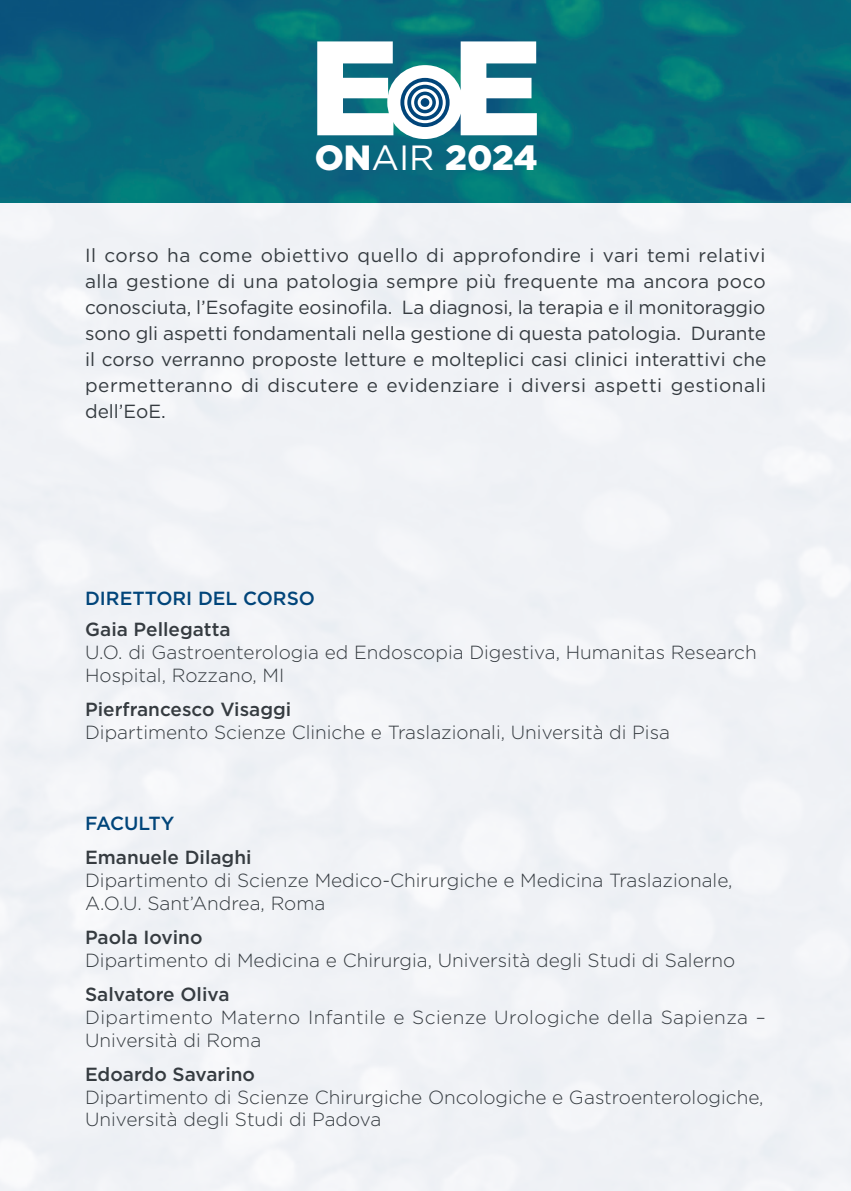
<style>
.page{position:relative;width:851px;height:1191px;background:#fff}
.page>*{position:absolute;margin:0;border:0;box-sizing:border-box;transform-origin:0 0}
.t1{font:900 134px "Gotham";color:#fff}
.t2{font:500 134px "Gotham";color:#fff}
.t3{font:900 35px "Gotham";letter-spacing:-.005em;color:#fff}
.t4{font:19px/26px "Gotham";letter-spacing:.03em;color:#353b40;text-align:justify}
.t5{font:300 19px/22.8px "Gotham";color:#353b40}
.t6{font:500 19px "Gotham";color:#353b40}
.t7{font:300 19px/22.8px "Gotham";letter-spacing:.02em;color:#353b40}
.t8{font:500 19px "Gotham";color:#01457a}
.t9{font:500 19px "Gotham";letter-spacing:-.02em;color:#01457a}
.s1{font-weight:400}
</style>
<div class="page">
<img style="left:0;top:0;width:850px;height:203px">
<svg style="left:399px;top:77px;width:51px;height:51px"></svg>
<div style="left:398px;top:76px;width:54px;height:53px;border:2px solid #fff;border-radius:50%"></div>
<svg style="left:406px;top:83px;width:38px;height:39px"></svg>
<div style="left:404px;top:82px;width:41px;height:41px;border:3px solid #fff;border-radius:50%"></div>
<svg style="left:412px;top:90px;width:25px;height:25px"></svg>
<div style="left:411px;top:89px;width:28px;height:27px;border:3px solid #fff;border-radius:50%"></div>
<svg style="left:419px;top:97px;width:12px;height:11px"></svg>
<div style="left:417px;top:95px;width:15px;height:15px;border:3px solid #fff;border-radius:50%"></div>
<h1 class="t1" style="left:309px;top:-4px;width:234px">E E</h1>
<h2 class="t3" style="left:315px;top:133px;width:224px">ON<span class="s1">AIR</span> 2024</h2>
<h1 class="t2" style="left:381px;top:2px;width:90px">o</h1>
<p class="t4" style="left:85px;top:242px;width:682px">Il corso ha come obiettivo quello di approfondire i vari temi relativi alla gestione di una patologia sempre più frequente ma ancora poco conosciuta, l’Esofagite eosinofila. La diagnosi, la terapia e il monitoraggio sono gli aspetti fondamentali nella gestione di questa patologia. Durante il corso verranno proposte letture e molteplici casi clinici interattivi che permetteranno di discutere e evidenziare i diversi aspetti gestionali dell’EoE.</p>
<p class="t8" style="left:85px;top:586px;width:231px">DIRETTORI DEL CORSO</p>
<p class="t6" style="left:85px;top:617px;width:147px">Gaia Pellegatta</p>
<p class="t5" style="left:85px;top:640px;width:673px">U.O. di Gastroenterologia ed Endoscopia Digestiva, Humanitas Research<br>Hospital, Rozzano, MI</p>
<p class="t6" style="left:85px;top:697px;width:208px">Pierfrancesco Visaggi</p>
<p class="t5" style="left:85px;top:720px;width:586px">Dipartimento Scienze Cliniche e Traslazionali, Università di Pisa</p>
<p class="t9" style="left:85px;top:811px;width:91px">FACULTY</p>
<p class="t6" style="left:85px;top:845px;width:168px">Emanuele Dilaghi</p>
<p class="t5" style="left:85px;top:868px;width:649px">Dipartimento di Scienze Medico-Chirurgiche e Medicina Traslazionale,<br>A.O.U. Sant’Andrea, Roma</p>
<p class="t6" style="left:85px;top:925px;width:119px">Paola Iovino</p>
<p class="t5" style="left:85px;top:948px;width:651px">Dipartimento di Medicina e Chirurgia, Università degli Studi di Salerno</p>
<p class="t6" style="left:85px;top:981px;width:146px">Salvatore Oliva</p>
<p class="t7" style="left:85px;top:1005px;width:682px">Dipartimento Materno Infantile e Scienze Urologiche della Sapienza –<br>Università di Roma</p>
<p class="t6" style="left:85px;top:1061px;width:171px">Edoardo Savarino</p>
<p class="t5" style="left:85px;top:1085px;width:680px">Dipartimento di Scienze Chirurgiche Oncologiche e Gastroenterologiche,<br>Università degli Studi di Padova</p>
</div>
